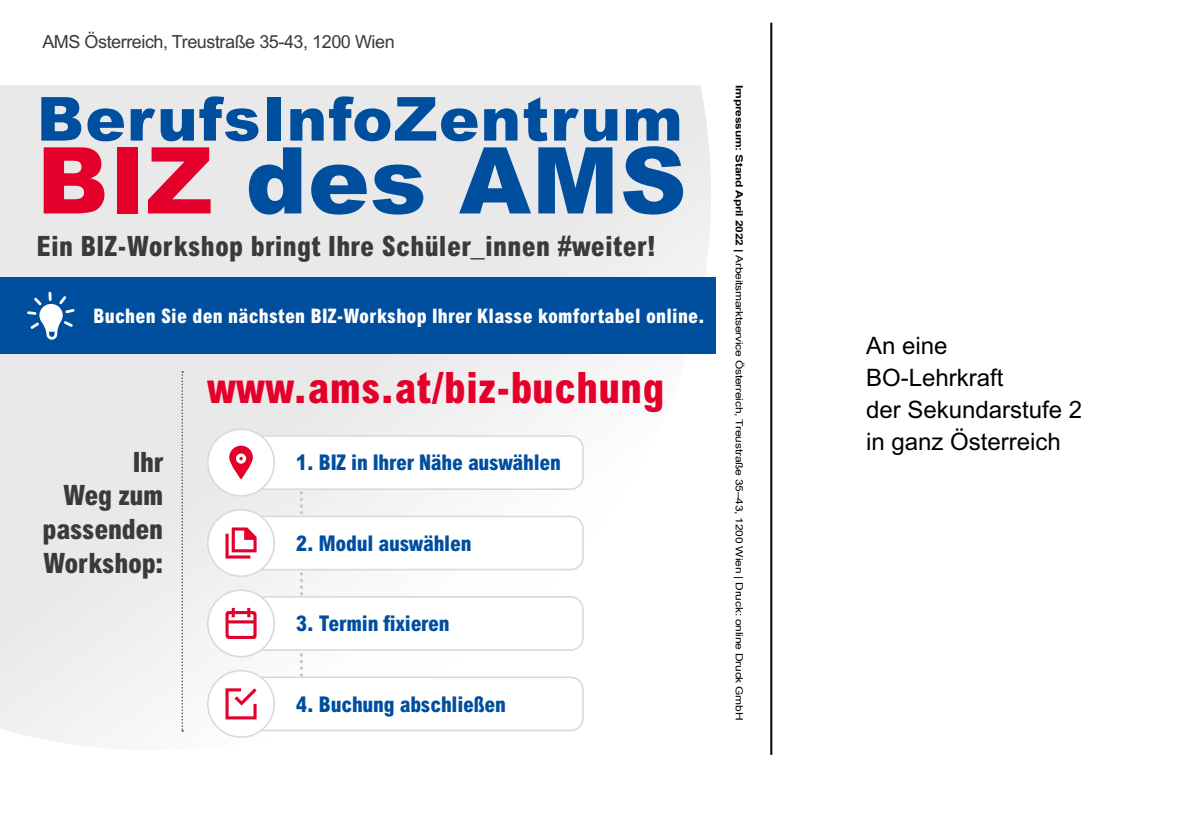
<style>
.page{position:relative;width:1191px;height:840px;background:#fff}
.page>*{position:absolute;margin:0;border:0;box-sizing:border-box;transform-origin:0 0}
.t1{font:900 92.2px "Arial MT Std";letter-spacing:.01em;color:#004e9e}
.t2{font:900 60.6px "Arial MT Std";letter-spacing:.02em;color:#004e9e}
.zitat{font:800 condensed 43.2px "Arial MT Std";letter-spacing:.01em;color:#e4002b}
.hl2{font:800 condensed 28px "Arial MT Std";letter-spacing:.01em;color:#3a3a39}
.aufzaehlung_punkt{font:800 condensed 28px "Arial MT Std";letter-spacing:-.01em;color:#3a3a39}
.t3{font:24px "Arial MT Std";color:#000}
.aufzaehlung_punkt-2{font:800 condensed 21.6px "Arial MT Std";letter-spacing:-.01em;color:#004e9e}
.absatz_pfeil{font:800 condensed 20px "Arial MT Std";letter-spacing:.01em;color:#fff}
.txt{font:18px "Arial MT Std";letter-spacing:-.025em;color:#3a3a39}
.Absatzformat_1{font:10px "Ams Euro";letter-spacing:-.02em;color:#000}
.s1{color:#e4002b}
.s2{font-family:"AMS Euro";font-weight:700}
</style>
<div class="page">
<svg style="left:0;top:85px;width:711px;height:660px;fill:#e9e9e9"></svg>
<hr style="left:770px;top:23px;width:2px;height:731px;background:#000">
<svg style="left:181px;top:371px;width:2px;height:360px"></svg>
<svg style="left:300px;top:489px;width:3px;height:26px"></svg>
<svg style="left:300px;top:570px;width:3px;height:25px"></svg>
<svg style="left:300px;top:650px;width:3px;height:26px"></svg>
<div style="left:249px;top:516px;width:334px;height:53px;background:#fff;border-radius:12px"></div>
<div style="left:248px;top:515px;width:336px;height:55px;border:2px solid #d9dada;border-radius:12px"></div>
<div style="left:208px;top:509px;width:66px;height:67px;background:#fff;border-radius:50%"></div>
<div style="left:207px;top:508px;width:68px;height:68px;border:2px solid #d9dada;border-radius:50%"></div>
<svg style="left:225px;top:527px;width:31px;height:31px"></svg>
<div style="left:246px;top:596px;width:337px;height:53px;background:#fff;border-radius:12px"></div>
<div style="left:245px;top:595px;width:339px;height:55px;border:2px solid #d9dada;border-radius:12px"></div>
<div style="left:208px;top:590px;width:66px;height:66px;background:#fff;border-radius:50%"></div>
<div style="left:207px;top:589px;width:68px;height:68px;border:2px solid #d9dada;border-radius:50%"></div>
<svg style="left:225px;top:607px;width:32px;height:31px"></svg>
<div style="left:242px;top:677px;width:341px;height:53px;background:#fff;border-radius:12px"></div>
<div style="left:241px;top:676px;width:343px;height:54px;border:2px solid #d9dada;border-radius:12px"></div>
<div style="left:208px;top:670px;width:66px;height:66px;background:#fff;border-radius:50%"></div>
<div style="left:207px;top:669px;width:68px;height:68px;border:2px solid #d9dada;border-radius:50%"></div>
<svg style="left:225px;top:688px;width:31px;height:31px"></svg>
<div style="left:238px;top:436px;width:345px;height:53px;background:#fff;border-radius:12px"></div>
<div style="left:237px;top:435px;width:347px;height:54px;border:2px solid #d9dada;border-radius:12px"></div>
<div style="left:208px;top:429px;width:66px;height:66px;background:#fff;border-radius:50%"></div>
<div style="left:207px;top:428px;width:68px;height:68px;border:2px solid #d9dada;border-radius:50%"></div>
<svg style="left:229px;top:445px;width:24px;height:34px"></svg>
<div style="left:0;top:277px;width:715px;height:76px;background:#004e9e"></div>
<svg style="left:27px;top:291px;width:48px;height:48px"></svg>
<p class="txt" style="left:42px;top:32px;width:354px">AMS Österreich, Treustraße 35-43, 1200 Wien</p>
<p class="t2" style="left:37px;top:81px;width:647px">BerufsInfoZentrum</p>
<p class="t1" style="left:37px;top:122px;width:651px"><span class="s1">BIZ</span> des AMS</p>
<p class="hl2" style="left:37px;top:229px;width:621px">Ein BIZ-Workshop bringt Ihre Schüler_innen #weiter!</p>
<p class="absatz_pfeil" style="left:94px;top:303px;width:612px">Buchen Sie den nächsten BIZ-Workshop Ihrer Klasse komfortabel online.</p>
<p class="aufzaehlung_punkt" style="left:133px;top:444px;width:32px">Ihr</p>
<p class="aufzaehlung_punkt" style="left:63px;top:478px;width:101px">Weg zum</p>
<p class="aufzaehlung_punkt" style="left:43px;top:512px;width:122px">passenden</p>
<p class="aufzaehlung_punkt" style="left:43px;top:545px;width:121px">Workshop:</p>
<p class="zitat" style="left:207px;top:361px;width:459px">www.ams.at/biz-buchung</p>
<p class="aufzaehlung_punkt-2" style="left:296px;top:449px;width:266px">1. BIZ in Ihrer Nähe auswählen</p>
<p class="aufzaehlung_punkt-2" style="left:296px;top:530px;width:177px">2. Modul auswählen</p>
<p class="aufzaehlung_punkt-2" style="left:296px;top:610px;width:155px">3. Termin fixieren</p>
<p class="aufzaehlung_punkt-2" style="left:296px;top:690px;width:211px">4. Buchung abschließen</p>
<p class="Absatzformat_1" style="left:744px;top:85px;width:636px;rotate:90deg"><span class="s2">Impressum: Stand April 2022 |</span> Arbeitsmarktservice Österreich, Treustraße 35–43, 1200 Wien | Druck: online Druck GmbH</p>
<p class="t3" style="left:866px;top:332px;width:83px">An eine</p>
<p class="t3" style="left:866px;top:364px;width:139px">BO-Lehrkraft</p>
<p class="t3" style="left:866px;top:396px;width:218px">der Sekundarstufe 2</p>
<p class="t3" style="left:866px;top:428px;width:196px">in ganz Österreich</p>
</div>
